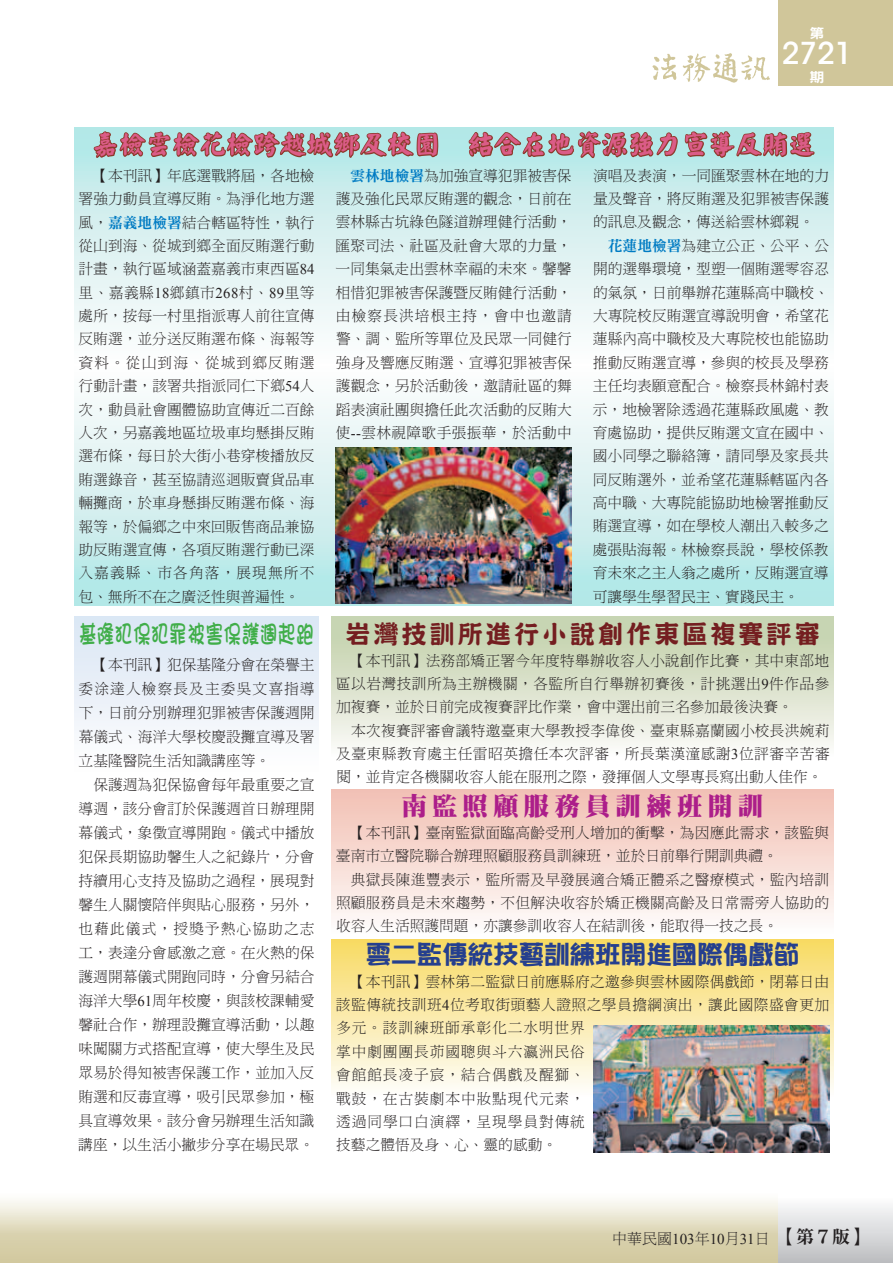
<style>
.page{position:relative;width:893px;height:1263px;background:#fff}
.page>*{position:absolute;margin:0;border:0;box-sizing:border-box;transform-origin:0 0}
.t1{font:500 30px "ITC Avant Garde Std";color:#fff}
.t2{font:25.5px "Yankai EG Ultra Big 5";letter-spacing:.05em;color:#db5c87}
.t3{font:25.5px "DF Bang Shu Std W8";letter-spacing:.1em;color:#741e20}
.t4{font:25.5px "DFPOP1 W9 HKP BF";color:#253f8e}
.t5{font:25.5px "DF Girl Std W7";color:#40ae49;scale:.71 1}
.t6{font:25.5px "DF Ming Std W12";letter-spacing:.2em;color:#ac1e8a}
.t7{font:15px "DF Ming Std W3";color:#231f20}
.t8{font:14.85px/23.4px "DF Ming Std W3";color:#231f20;text-align:justify}
.t9{font:14.85px/23.4px "DF Ming Std W3";letter-spacing:.06em;color:#231f20}
.t10{font:13.5px "DF Hei Std W9";color:#fff;scale:1.11 1}
.s1{font-family:"DF Ming Std W9";color:#007bc3}
.s2{font-family:"Times New Roman"}
.s3{font-family:"DF Ming Std W9";font-size:18px}
</style>
<div class="page">
<div style="left:778px;top:0;width:115px;height:85px;background:#d0c69a"></div>
<div style="left:0;top:1191px;width:893px;height:72px;background:linear-gradient(to bottom,#fefefc,#ccc191)"></div>
<div style="left:778px;top:1191px;width:115px;height:72px;background:linear-gradient(to bottom,#fff,#bdbec1)"></div>
<div style="left:332px;top:940px;width:501px;height:157px;background:linear-gradient(to bottom,#f8da63,#fefefc)"></div>
<div style="left:74px;top:617px;width:245px;height:157px;background:linear-gradient(to bottom,#d9e5f4,#fffefe)"></div>
<div style="left:332px;top:617px;width:501px;height:157px;background:linear-gradient(to bottom,#bfcea7,#fff)"></div>
<div style="left:332px;top:790px;width:501px;height:144px;background:linear-gradient(to bottom,#f2bfb2,#fefcfb)"></div>
<svg style="left:74px;top:128px;width:759px;height:478px"></svg>
<svg style="left:94px;top:127px;width:345px;height:377px"></svg>
<svg style="left:467px;top:53px;width:349px;height:148px"></svg>
<img style="left:336px;top:447px;width:236px;height:157px">
<img style="left:593px;top:1025px;width:236px;height:127px">
<p class="t10" style="left:810px;top:26px;width:15px">第</p>
<h1 class="t1" style="left:782px;top:35px;width:72px">2721</h1>
<p class="t10" style="left:810px;top:69px;width:15px">期</p>
<h2 class="t2" style="left:93px;top:131px;width:723px">嘉檢雲檢花檢跨越城鄉及校園　結合在地資源強力宣導反賄選</h2>
<p class="t8" style="left:78px;top:163px;width:238px;text-indent:15px">【本刊訊】年底選戰將屆，各地檢署強力動員宣導反賄。為淨化地方選風，<span class="s1">嘉義地檢署</span>結合轄區特性，執行從山到海、從城到鄉全面反賄選行動計畫，執行區域涵蓋嘉義市東西區<span class="s2">84</span>里、嘉義縣<span class="s2">18</span>鄉鎮市<span class="s2">268</span>村、<span class="s2">89</span>里等處所，按每一村里指派專人前往宣傳反賄選，並分送反賄選布條、海報等資料。從山到海、從城到鄉反賄選行動計畫，該署共指派同仁下鄉<span class="s2">54</span>人次，動員社會團體協助宣傳近二百餘人次，另嘉義地區垃圾車均懸掛反賄選布條，每日於大街小巷穿梭播放反賄選錄音，甚至協請巡迴販賣貨品車輛攤商，於車身懸掛反賄選布條、海報等，於偏鄉之中來回販售商品兼協助反賄選宣傳，各項反賄選行動已深入嘉義縣、市各角落，展現無所不包、無所不在之廣泛性與普遍性。</p>
<p class="t8" style="left:336px;top:163px;width:238px;text-indent:15px"><span class="s1">雲林地檢署</span>為加強宣導犯罪被害保護及強化民眾反賄選的觀念，日前在雲林縣古坑綠色隧道辦理健行活動，匯聚司法、社區及社會大眾的力量，一同集氣走出雲林幸福的未來。馨馨相惜犯罪被害保護暨反賄健行活動，由檢察長洪培根主持，會中也邀請警、調、監所等單位及民眾一同健行強身及響應反賄選、宣導犯罪被害保護觀念，另於活動後，邀請社區的舞蹈表演社團與擔任此次活動的反賄大使<span class="s2">--</span>雲林視障歌手張振華，於活動中</p>
<p class="t8" style="left:593px;top:163px;width:238px">演唱及表演，一同匯聚雲林在地的力量及聲音，將反賄選及犯罪被害保護的訊息及觀念，傳送給雲林鄉親。</p>
<p class="t8" style="left:593px;top:234px;width:238px;text-indent:15px"><span class="s1">花蓮地檢署</span>為建立公正、公平、公開的選舉環境，型塑一個賄選零容忍的氣氛，日前舉辦花蓮縣高中職校、大專院校反賄選宣導說明會，希望花蓮縣內高中職校及大專院校也能協助推動反賄選宣導，參與的校長及學務主任均表願意配合。檢察長林錦村表示，地檢署除透過花蓮縣政風處、教育處協助，提供反賄選文宣在國中、國小同學之聯絡簿，請同學及家長共同反賄選外，並希望花蓮縣轄區內各高中職、大專院能協助地檢署推動反賄選宣導，如在學校人潮出入較多之處張貼海報。林檢察長說，學校係教育未來之主人翁之處所，反賄選宣導可讓學生學習民主、實踐民主。</p>
<h2 class="t3" style="left:345px;top:620px;width:476px">岩灣技訓所進行小說創作東區複賽評審</h2>
<p class="t8" style="left:336px;top:648px;width:495px;text-indent:15px">【本刊訊】法務部矯正署今年度特舉辦收容人小說創作比賽，其中東部地區以岩灣技訓所為主辦機關，各監所自行舉辦初賽後，計挑選出<span class="s2">9</span>件作品參加複賽，並於日前完成複賽評比作業，會中選出前三名參加最後決賽。</p>
<p class="t8" style="left:336px;top:718px;width:495px;text-indent:15px">本次複賽評審會議特邀臺東大學教授李偉俊、臺東縣嘉蘭國小校長洪婉莉及臺東縣教育處主任雷昭英擔任本次評審，所長葉漢潼感謝<span class="s2">3</span>位評審辛苦審閱，並肯定各機關收容人能在服刑之際，發揮個人文學專長寫出動人佳作。</p>
<h2 class="t6" style="left:401px;top:792px;width:364px">南監照顧服務員訓練班開訓</h2>
<p class="t8" style="left:336px;top:820px;width:495px;text-indent:15px">【本刊訊】臺南監獄面臨高齡受刑人增加的衝擊，為因應此需求，該監與臺南市立醫院聯合辦理照顧服務員訓練班，並於日前舉行開訓典禮。</p>
<p class="t8" style="left:336px;top:867px;width:495px;text-indent:15px">典獄長陳進豐表示，監所需及早發展適合矯正體系之醫療模式，監內培訓照顧服務員是未來趨勢，不但解決收容於矯正機關高齡及日常需旁人協助的收容人生活照護問題，亦讓參訓收容人在結訓後，能取得一技之長。</p>
<h2 class="t4" style="left:366px;top:942px;width:435px">雲二監傳統技藝訓練班開進國際偶戲節</h2>
<p class="t9" style="left:336px;top:969px;width:495px;text-indent:15px">【本刊訊】雲林第二監獄日前應縣府之邀參與雲林國際偶戲節，閉幕日由該監傳統技訓班<span class="s2">4</span>位考取街頭藝人證照之學員擔綱演出，讓此國際盛會更加多元。該訓練班師承彰化二水明世界<br>掌中劇團團長茆國聰與斗六瀛洲民俗<br>會館館長凌子宸，結合偶戲及醒獅、<br>戰鼓，在古裝劇本中妝點現代元素，<br>透過同學口白演繹，呈現學員對傳統<br>技藝之體悟及身、心、靈的感動。</p>
<h2 class="t5" style="left:79px;top:620px;width:333px">基隆犯保犯罪被害保護週起跑</h2>
<p class="t8" style="left:79px;top:653px;width:238px;line-height:24px;text-indent:15px">【本刊訊】犯保基隆分會在榮譽主委涂達人檢察長及主委吳文喜指導下，日前分別辦理犯罪被害保護週開幕儀式、海洋大學校慶設攤宣導及署立基隆醫院生活知識講座等。</p>
<p class="t8" style="left:78px;top:773px;width:238px;line-height:24px;text-indent:15px">保護週為犯保協會每年最重要之宣導週，該分會訂於保護週首日辦理開幕儀式，象徵宣導開跑。儀式中播放犯保長期協助馨生人之紀錄片，分會持續用心支持及協助之過程，展現對馨生人關懷陪伴與貼心服務，另外，也藉此儀式，授獎予熱心協助之志工，表達分會感激之意。在火熱的保護週開幕儀式開跑同時，分會另結合海洋大學<span class="s2">61</span>周年校慶，與該校課輔愛馨社合作，辦理設攤宣導活動，以趣味闖關方式搭配宣導，使大學生及民眾易於得知被害保護工作，並加入反賄選和反毒宣導，吸引民眾參加，極具宣導效果。該分會另辦理生活知識講座，以生活小撇步分享在場民眾。</p>
<p class="t7" style="left:612px;top:1230px;width:258px">中華民國<span class="s2">103</span>年<span class="s2">10</span>月<span class="s2">31</span>日<span class="s3">【第７版】</span></p>
</div>
